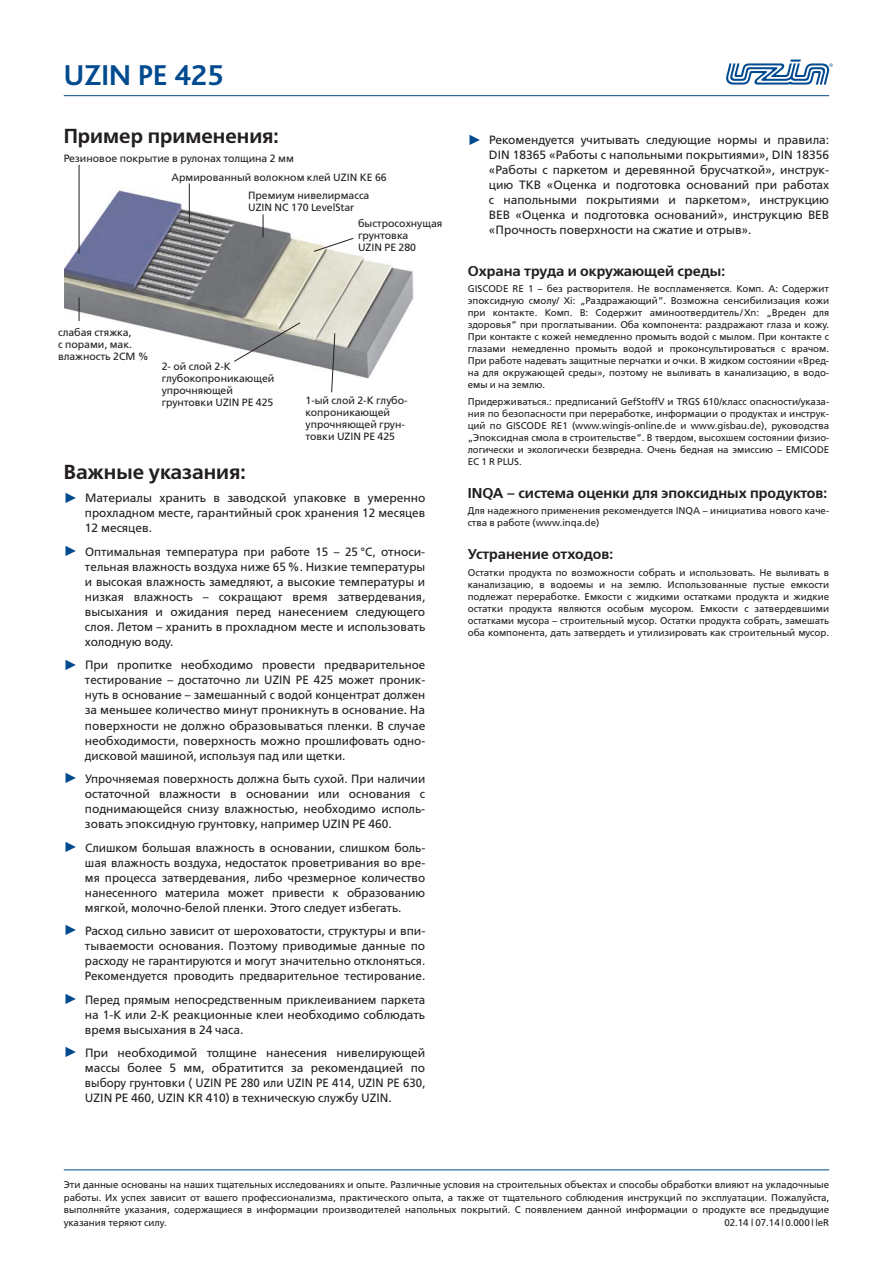
<style>
.page{position:relative;width:893px;height:1263px;background:#fff}
.page>*{position:absolute;margin:0;border:0;box-sizing:border-box;transform-origin:0 0}
.t1{font:700 30px "Bliss";color:#004a8f}
.t2{font:20.25px "Free Set Demi Bold C";color:#231f20}
.t3{font:14.25px "Free Set Demi Bold C";color:#231f20}
.t4{font:12px/15px "Free Set Book C";color:#231f20;text-align:justify}
.t5{font:10.5px/12px "Free Set Book C";color:#231f20}
.t6{font:9.75px/12px "Free Set Book C";color:#231f20;text-align:justify}
.s1{color:#004a8f}
</style>
<div class="page">
<svg style="left:726px;top:60px;width:107px;height:25px"></svg>
<hr style="left:64px;top:1169px;width:765px;height:1px;background:#004a8f">
<hr style="left:64px;top:95px;width:765px;height:1px;background:#004a8f">
<img style="left:64px;top:187px;width:349px;height:191px">
<svg style="left:79px;top:297px;width:1px;height:24px"></svg>
<hr style="left:79px;top:165px;width:1px;height:89px;background:#231f20">
<hr style="left:189px;top:183px;width:1px;height:41px;background:#231f20">
<svg style="left:263px;top:214px;width:1px;height:23px"></svg>
<svg style="left:313px;top:237px;width:41px;height:15px"></svg>
<svg style="left:233px;top:322px;width:68px;height:41px"></svg>
<svg style="left:331px;top:332px;width:5px;height:61px"></svg>
<h1 class="t1" style="left:64px;top:64px;width:161px">UZIN PE 425</h1>
<h2 class="t2" style="left:64px;top:128px;width:217px">Пример применения:</h2>
<p class="t5" style="left:64px;top:154px;width:231px">Резиновое покрытие в рулонах толщина 2 мм</p>
<p class="t5" style="left:248px;top:169px;width:140px;line-height:17.9px;text-indent:-77px">Армированный волокном клей UZIN KE 66<br>Премиум нивелирмасса</p>
<p class="t5" style="left:248px;top:202px;width:108px">UZIN NC 170 LevelStar</p>
<p class="t5" style="left:358px;top:218px;width:86px">быстросохнущая грунтовка<br>UZIN PE 280</p>
<p class="t5" style="left:58px;top:327px;width:92px">слабая стяжка,<br>с порами, мак. влажность 2CM %</p>
<p class="t5" style="left:162px;top:362px;width:114px">2- ой слой 2-К глубокопроникающей упрочняющей грунтовки UZIN PE 425</p>
<p class="t5" style="left:306px;top:395px;width:104px">1-ый слой 2-К глубо&shy;копроникающей упрочняющей грун&shy;товки UZIN PE 425</p>
<h2 class="t2" style="left:64px;top:464px;width:184px">Важные указания:</h2>
<p class="t4" style="left:85px;top:492px;width:342px;text-indent:-21px"><span class="s1">✓</span> Материалы хранить в заводской упаковке в умеренно прохладном месте, гарантийный срок хранения 12 месяцев 12 месяцев.</p>
<p class="t4" style="left:85px;top:545px;width:342px;text-indent:-21px"><span class="s1">✓</span> Оптимальная температура при работе 15 – 25 °С, относи&shy;тельная влажность воздуха ниже 65 %. Низкие температуры и высокая влажность замедляют, а высокие температуры и низкая влажность – сокращают время затвердевания, высыхания и ожидания перед нанесением следующего слоя. Летом – хранить в прохладном месте и использовать холодную воду.</p>
<p class="t4" style="left:85px;top:659px;width:342px;text-indent:-21px"><span class="s1">✓</span> При пропитке необходимо провести предварительное тестирование – достаточно ли UZIN PE 425 может проник&shy;нуть в основание – замешанный с водой концентрат должен за меньшее количество минут проникнуть в основание. На поверхности не должно образовываться пленки. В случае необходимости, поверхность можно прошлифовать одно&shy;дисковой машиной, используя пад или щетки.</p>
<p class="t4" style="left:85px;top:772px;width:342px;text-indent:-21px"><span class="s1">✓</span> Упрочняемая поверхность должна быть сухой. При наличии остаточной влажности в основании или основания с поднимающейся снизу влажностью, необходимо исполь&shy;зовать эпоксидную грунтовку, например UZIN PE 460.</p>
<p class="t4" style="left:85px;top:841px;width:342px;text-indent:-21px"><span class="s1">✓</span> Слишком большая влажность в основании, слишком боль&shy;шая влажность воздуха, недостаток проветривания во вре&shy;мя процесса затвердевания, либо чрезмерное количество нанесенного материла может привести к образованию мягкой, молочно-белой пленки. Этого следует избегать.</p>
<p class="t4" style="left:85px;top:924px;width:342px;text-indent:-21px"><span class="s1">✓</span> Расход сильно зависит от шероховатости, структуры и впи&shy;тываемости основания. Поэтому приводимые данные по расходу не гарантируются и могут значительно отклоняться.<br>Рекомендуется проводить предварительное тестирование.</p>
<p class="t4" style="left:85px;top:993px;width:342px;text-indent:-21px"><span class="s1">✓</span> Перед прямым непосредственным приклеиванием паркета на 1-К или 2-К реакционные клеи необходимо соблюдать время высыхания в 24 часа.</p>
<p class="t4" style="left:85px;top:1046px;width:342px;text-indent:-21px"><span class="s1">✓</span> При необходимой толщине нанесения нивелирующей массы более 5 мм, обратитится за рекомендацией по выбору грунтовки ( UZIN PE 280 или UZIN PE 414, UZIN PE 630, UZIN PE 460, UZIN KR 410) в техническую службу UZIN.</p>
<p class="t4" style="left:489px;top:134px;width:342px;text-indent:-21px"><span class="s1">✓</span> Рекомендуется учитывать следующие нормы и правила:<br>DIN 18365 «Работы с напольными покрытиями», DIN 18356 «Работы с паркетом и деревянной брусчаткой», инструк&shy;цию ТКВ «Оценка и подготовка оснований при работах с напольными покрытиями и паркетом», инструкцию ВЕВ «Оценка и подготовка оснований», инструкцию ВЕВ «Прочность поверхности на сжатие и отрыв».</p>
<p class="t3" style="left:468px;top:265px;width:259px">Охрана труда и окружающей среды:</p>
<p class="t6" style="left:468px;top:284px;width:363px">GISCODE RE 1 – без растворителя. Не воспламеняется. Koмп. A: Содержит эпоксидную смолу/ Xi: „Раздражающий”. Возможна сенсибилизация кожи при контакте. Koмп. B: Содержит аминоотвердитель/Xn: „Вреден для здоровья” при проглатывании. Оба компонента: раздражают глаза и кожу.<br>При контакте с кожей немедленно промыть водой с мылом. При контакте с глазами немедленно промыть водой и проконсультироваться с врачом.<br>При работе надевать защитные перчатки и очки. В жидком состоянии «Вред&shy;на для окружающей среды», поэтому не выливать в канализацию, в водо&shy;емы и на землю.</p>
<p class="t6" style="left:468px;top:396px;width:363px">Придерживаться.: предписаний GefStoffV и TRGS 610/класс опасности/указа&shy;ния по безопасности при переработке, информации о продуктах и инструк&shy;ций по GISCODE RE1 (www.wingis-online.de и www.gisbau.de), руководства „Эпоксидная смола в строительстве”. В твердом, высохшем состоянии физио&shy;логически и экологически безвредна. Очень бедная на эмиссию – EMICODE EC 1 R PLUS.</p>
<p class="t3" style="left:468px;top:487px;width:361px">INQA – система оценки для эпоксидных продуктов:</p>
<p class="t6" style="left:468px;top:506px;width:363px">Для надежного применения рекомендуется INQA – инициатива нового каче&shy;ства в работе (www.inqa.de)</p>
<p class="t3" style="left:468px;top:549px;width:147px">Устранение отходов:</p>
<p class="t6" style="left:468px;top:567px;width:363px">Остатки продукта по возможности собрать и использовать. Не выливать в канализацию, в водоемы и на землю. Использованные пустые емкости подлежат переработке. Емкости с жидкими остатками продукта и жидкие остатки продукта являются особым мусором. Емкости с затвердевшими остатками мусора – строительный мусор. Остатки продукта собрать, замешать оба компонента, дать затвердеть и утилизировать как строительный мусор.</p>
<p class="t6" style="left:64px;top:1179px;width:767px;line-height:12.8px">Эти данные основаны на наших тщательных исследованиях и опыте. Различные условия на строительных объектах и способы обработки влияют на укладочныые работы. Их успех зависит от вашего профессионализма, практического опыта, а также от тщательного соблюдения инструкций по эксплуатации. Пожалуйста, выполняйте указания, содержащиеся в информации производителей напольных покрытий. С появлением данной информации о продукте все предыдущие указания теряют силу.</p>
<p class="t6" style="left:724px;top:1217px;width:106px">02.14 | 07.14 | 0.000 | leR</p>
</div>
